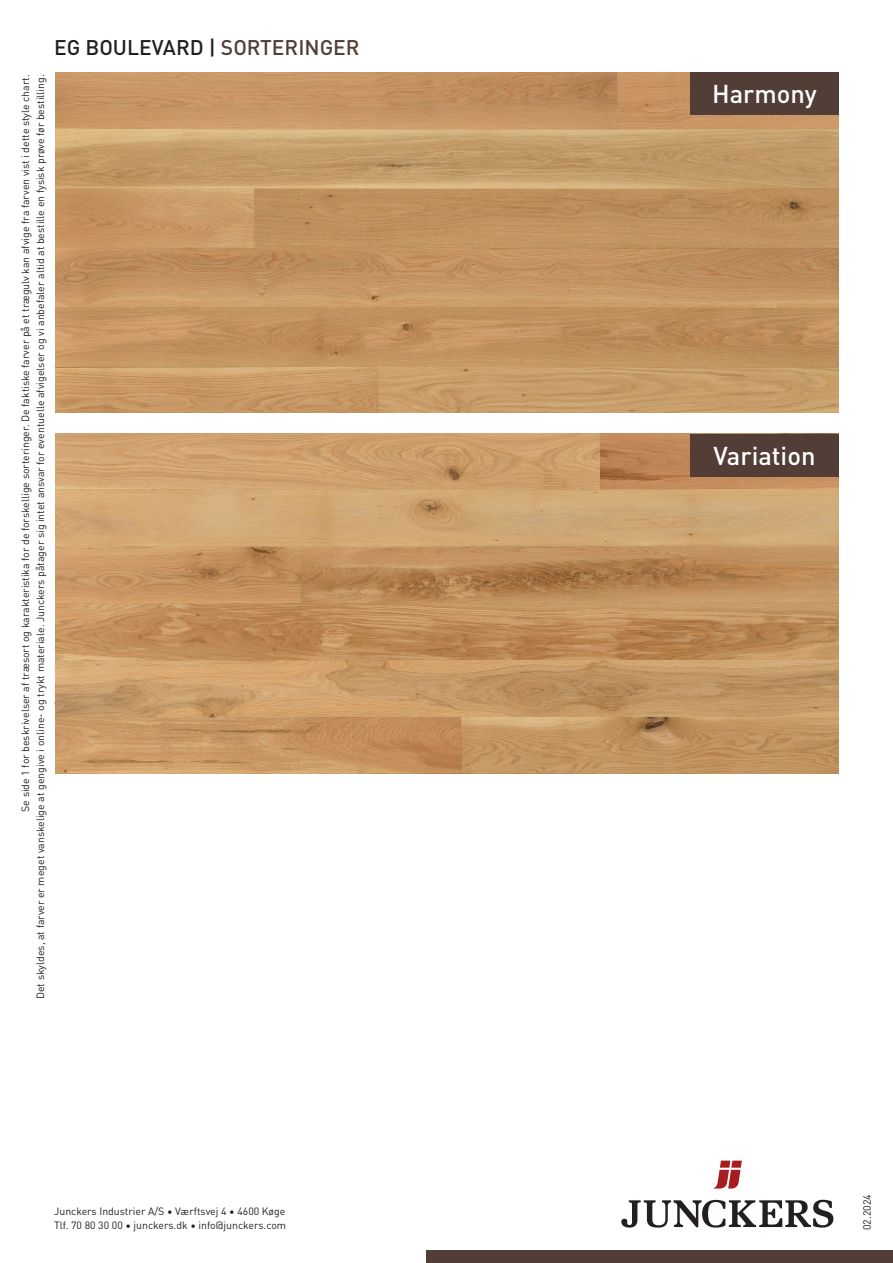
<style>
.page{position:relative;width:893px;height:1263px;background:#fff}
.page>*{position:absolute;margin:0;border:0;box-sizing:border-box;transform-origin:0 0}
.t1{font:500 25.5px "DIN Pro";color:#fff}
.t2{font:500 21px "DIN Pro";color:#231f20}
.t3{font:10.5px/13.5px "DIN Pro";color:#231f20}
.s1{color:#533d37}
</style>
<div class="page">
<svg style="left:714px;top:1160px;width:28px;height:28px"></svg>
<svg style="left:621px;top:1200px;width:212px;height:27px"></svg>
<div style="left:426px;top:1250px;width:467px;height:13px;background:#533d37"></div>
<img style="left:55px;top:434px;width:784px;height:340px">
<div style="left:690px;top:434px;width:149px;height:42px;background:#533d37"></div>
<img style="left:55px;top:72px;width:784px;height:340px">
<div style="left:690px;top:72px;width:149px;height:43px;background:#533d37"></div>
<p class="t3" style="left:17px;top:999px;width:926px;line-height:15px;text-align:right;rotate:-90deg">Se side 1 for beskrivelser af træsort og karakteristika for de forskellige sorteringer. De faktiske farver på et trægulv kan afvige fra farven vist i dette style chart.<br>Det skyldes, at farver er meget vanskelige at gengive i online- og trykt materiale. Junckers påtager sig intet ansvar for eventuelle afvigelser og vi anbefaler altid at bestille en fysisk prøve før bestilling.</p>
<p class="t2" style="left:54px;top:32px;width:307px">EG BOULEVARD | <span class="s1">SORTERINGER</span></p>
<p class="t3" style="left:54px;top:1204px;width:233px">Junckers Industrier A/S • Værftsvej 4 • 4600 Køge<br>Tlf. 70 80 30 00 • junckers.dk • info@junckers.com</p>
<p class="t1" style="left:712px;top:74px;width:106px">Harmony</p>
<p class="t1" style="left:714px;top:436px;width:103px">Variation</p>
<p class="t3" style="left:859px;top:1230px;width:37px;rotate:-90deg">02.2024</p>
</div>
